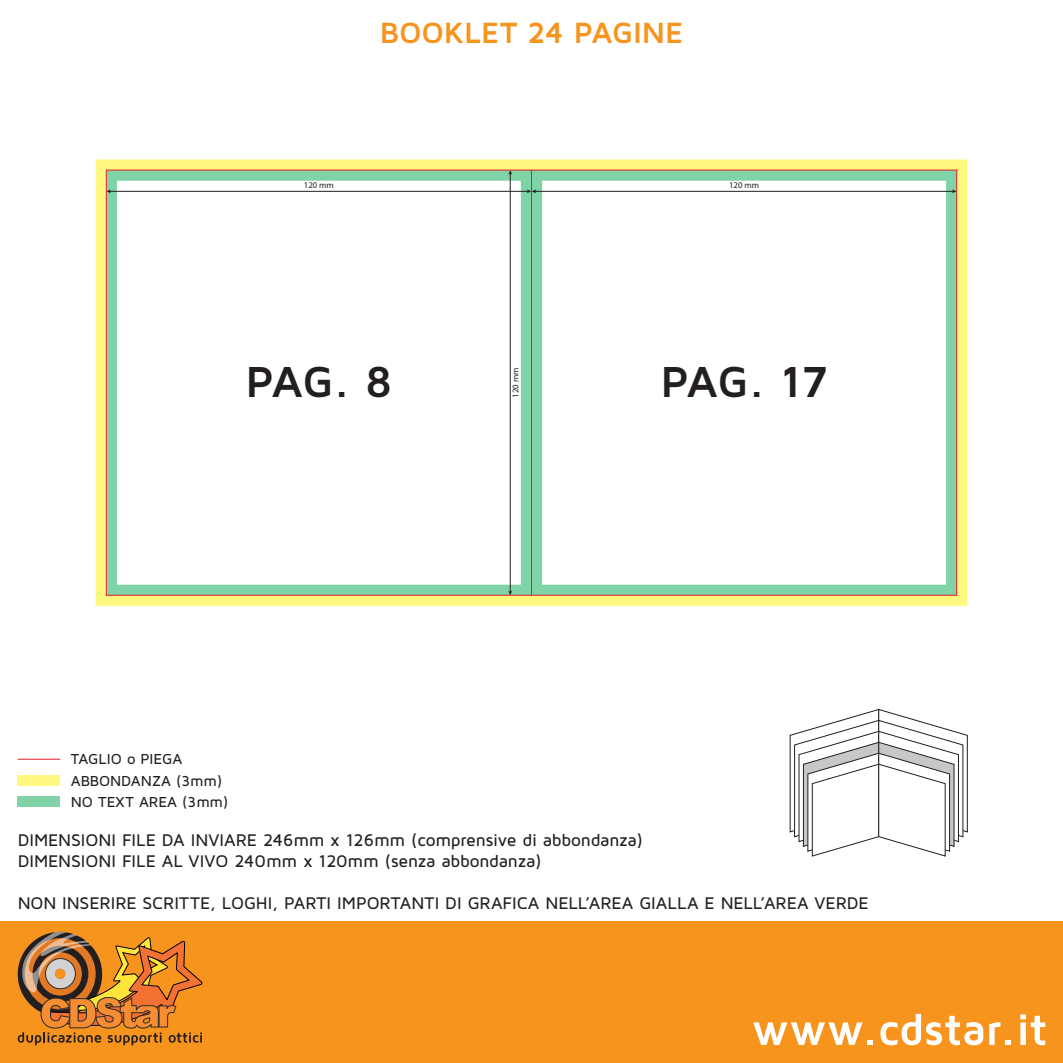
<style>
.page{position:relative;width:1063px;height:1063px;background:#fff}
.page>*{position:absolute;margin:0;border:0;box-sizing:border-box;transform-origin:0 0}
.t1{font:700 45px "Maven Pro";letter-spacing:-.02em;color:#231f20}
.t2{font:700 30.38px "Maven Pro";letter-spacing:-.015em;color:#f7941d}
.t3{font:500 17.5px/21px "Maven Pro";letter-spacing:-.005em;color:#231f20}
.t4{font:500 15px/21.2px "Maven Pro";letter-spacing:-.005em;color:#231f20}
.t5{font:8.75px "Myriad Pro";color:#231f20}
</style>
<div class="page">
<div style="left:18px;top:775px;width:42px;height:11px;background:#fff880"></div>
<svg style="left:96px;top:159px;width:871px;height:447px;background:#f3e980"></svg>
<div style="left:18px;top:796px;width:42px;height:11px;background:#80d2a7"></div>
<svg style="left:108px;top:172px;width:847px;height:421px"></svg>
<div style="left:0;top:921px;width:1063px;height:142px;background:#f7941d"></div>
<hr style="left:18px;top:759px;width:42px;height:1px;background:#ed1c24">
<svg style="left:753px;top:1022px;width:120px;height:23px"></svg>
<svg style="left:880px;top:1014px;width:103px;height:31px"></svg>
<svg style="left:989px;top:1022px;width:21px;height:23px"></svg>
<svg style="left:1020px;top:1014px;width:25px;height:31px"></svg>
<hr style="left:110px;top:191px;width:418px;height:1px;background:#231f20">
<svg style="left:108px;top:189px;width:3px;height:4px"></svg>
<hr style="left:510px;top:173px;width:1px;height:419px;background:#231f20">
<svg style="left:508px;top:172px;width:4px;height:3px"></svg>
<hr style="left:535px;top:191px;width:418px;height:1px;background:#231f20">
<svg style="left:527px;top:189px;width:9px;height:4px"></svg>
<svg style="left:952px;top:189px;width:3px;height:4px"></svg>
<hr style="left:531px;top:170px;width:1px;height:425px;background:#ed1c24">
<svg style="left:790px;top:709px;width:178px;height:147px"></svg>
<svg style="left:18px;top:931px;width:185px;height:114px"></svg>
<h2 class="t2" style="left:380px;top:13px;width:305px">BOOKLET 24 PAGINE</h2>
<p class="t5" style="left:304px;top:181px;width:31px">120 mm</p>
<p class="t5" style="left:729px;top:181px;width:31px">120 mm</p>
<h1 class="t1" style="left:245px;top:353px;width:149px">PAG. 8</h1>
<h1 class="t1" style="left:660px;top:353px;width:169px">PAG. 17</h1>
<p class="t5" style="left:511px;top:398px;width:31px;rotate:-90deg">120 mm</p>
<p class="t4" style="left:71px;top:747px;width:113px">TAGLIO o PIEGA</p>
<p class="t4" style="left:71px;top:770px;width:159px">ABBONDANZA (3mm)<br>NO TEXT AREA (3mm)</p>
<p class="t3" style="left:18px;top:829px;width:627px">DIMENSIONI FILE DA INVIARE 246mm x 126mm (comprensive di abbondanza)<br>DIMENSIONI FILE AL VIVO 240mm x 120mm (senza abbondanza)</p>
<p class="t3" style="left:18px;top:892px;width:852px">NON INSERIRE SCRITTE, LOGHI, PARTI IMPORTANTI DI GRAFICA NELL’AREA GIALLA E NELL’AREA VERDE</p>
</div>
